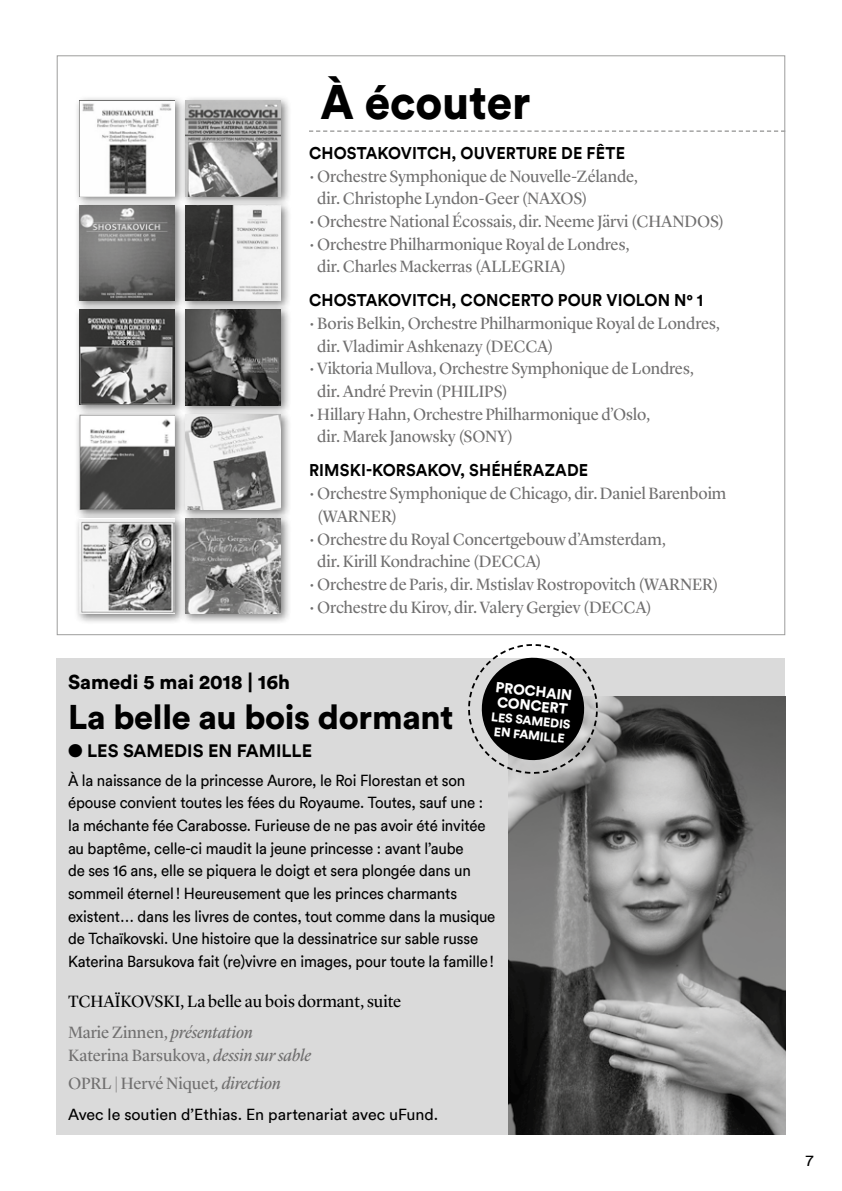
<style>
.page{position:relative;width:842px;height:1191px;background:#fff}
.page>*{position:absolute;margin:0;border:0;box-sizing:border-box;transform-origin:0 0}
.t1{font:900 48px "Circular Std";letter-spacing:-.005em;color:#000;scale:.95 1}
.t2{font:900 34px "Circular Std";letter-spacing:-.01em;color:#000}
.t3{font:900 20px "Circular Std";color:#000}
.t4{font:700 18px "Circular";color:#000}
.t5{font:17px/22.6px "Lyon Display";letter-spacing:-.005em;color:#706f6f}
.t6{font:700 17px "Circular";letter-spacing:.01em;color:#000;scale:.95 1}
.t7{font:17px/31.2px "Lyon Display";color:#000}
.t8{font:16px/22.6px "Circular";letter-spacing:-.01em;color:#000;scale:.94 1}
.t9{font:16px "Circular";letter-spacing:-.01em;color:#000}
.t10{font:900 14.4px/14.4px "Circular Std";color:#fff}
.t11{font:900 12.4px/14.4px "Circular Std";color:#fff;text-align:center}
.s1{color:#706f6f}
.s2{font-style:italic;color:#706f6f}
.s3{font-style:italic}
</style>
<div class="page">
<svg style="left:309px;top:130px;width:476px;height:2px"></svg>
<div style="left:57px;top:658px;width:728px;height:476px;background:#dadada"></div>
<div style="left:74px;top:304px;width:112px;height:112px;background:#000;opacity:.5"></div>
<img style="left:79px;top:311px;width:96px;height:93px">
<div style="left:74px;top:409px;width:112px;height:111px;background:#000;opacity:.5"></div>
<img style="left:79px;top:414px;width:96px;height:95px">
<div style="left:74px;top:200px;width:112px;height:111px;background:#000;opacity:.5"></div>
<img style="left:79px;top:207px;width:96px;height:93px">
<div style="left:74px;top:95px;width:112px;height:112px;background:#000;opacity:.5"></div>
<img style="left:79px;top:101px;width:96px;height:95px">
<div style="left:180px;top:304px;width:112px;height:112px;background:#000;opacity:.5"></div>
<img style="left:185px;top:311px;width:96px;height:94px">
<div style="left:180px;top:409px;width:112px;height:111px;background:#000;opacity:.5"></div>
<img style="left:185px;top:414px;width:96px;height:95px">
<div style="left:180px;top:200px;width:112px;height:111px;background:#000;opacity:.5"></div>
<img style="left:185px;top:207px;width:96px;height:93px">
<div style="left:180px;top:95px;width:112px;height:112px;background:#000;opacity:.5"></div>
<img style="left:185px;top:101px;width:96px;height:95px">
<div style="left:74px;top:513px;width:112px;height:112px;background:#000;opacity:.5"></div>
<div style="left:79px;top:518px;width:96px;height:96px;background:#fff"></div>
<img style="left:79px;top:519px;width:96px;height:94px">
<div style="left:180px;top:513px;width:112px;height:112px;background:#000;opacity:.5"></div>
<img style="left:185px;top:518px;width:96px;height:96px">
<img style="left:509px;top:696px;width:276px;height:438px">
<svg style="left:468px;top:644px;width:132px;height:132px"></svg>
<h1 class="t1" style="left:320px;top:70px;width:223px">À écouter</h1>
<p class="t6" style="left:309px;top:141px;width:334px">CHOSTAKOVITCH, OUVERTURE DE FÊTE</p>
<p class="t5" style="left:317px;top:163px;width:322px;text-indent:-8px">• Orchestre Symphonique de Nouvelle-Zélande, dir. Christophe Lyndon-Geer (NAXOS)</p>
<p class="t5" style="left:309px;top:208px;width:417px">• Orchestre National Écossais, dir. Neeme Järvi (CHANDOS)</p>
<p class="t5" style="left:317px;top:231px;width:314px;text-indent:-8px">• Orchestre Philharmonique Royal de Londres, dir. Charles Mackerras (ALLEGRIA)</p>
<p class="t6" style="left:309px;top:289px;width:416px">CHOSTAKOVITCH, CONCERTO POUR VIOLON N° 1</p>
<p class="t5" style="left:317px;top:311px;width:404px;text-indent:-8px">• Boris Belkin, Orchestre Philharmonique Royal de Londres, dir. Vladimir Ashkenazy (DECCA)</p>
<p class="t5" style="left:317px;top:356px;width:378px;text-indent:-8px">• Viktoria Mullova, Orchestre Symphonique de Londres, dir. André Previn (PHILIPS)</p>
<p class="t5" style="left:317px;top:401px;width:334px;text-indent:-8px">• Hillary Hahn, Orchestre Philharmonique d’Oslo, dir. Marek Janowsky (SONY)</p>
<p class="t6" style="left:309px;top:459px;width:295px">RIMSKI-KORSAKOV, SHÉHÉRAZADE</p>
<p class="t5" style="left:317px;top:481px;width:411px;text-indent:-8px">• Orchestre Symphonique de Chicago, dir. Daniel Barenboim (WARNER)</p>
<p class="t5" style="left:317px;top:526px;width:350px;text-indent:-8px">• Orchestre du Royal Concertgebouw d’Amsterdam, dir. Kirill Kondrachine (DECCA)</p>
<p class="t5" style="left:309px;top:571px;width:411px">• Orchestre de Paris, dir. Mstislav Rostropovitch (WARNER)</p>
<p class="t5" style="left:309px;top:594px;width:344px">• Orchestre du Kirov, dir. Valery Gergiev (DECCA)</p>
<p class="t3" style="left:68px;top:669px;width:224px">Samedi 5 mai 2018 | 16h</p>
<h2 class="t2" style="left:68px;top:694px;width:387px">La belle au bois dormant</h2>
<p class="t4" style="left:68px;top:738px;width:246px">● LES SAMEDIS EN FAMILLE</p>
<p class="t8" style="left:68px;top:768px;width:456px">À la naissance de la princesse Aurore, le Roi Florestan et son épouse convient toutes les fées du Royaume. Toutes, sauf une : la méchante fée Carabosse. Furieuse de ne pas avoir été invitée au baptême, celle-ci maudit la jeune princesse : avant l’aube<br>de ses 16 ans, elle se piquera le doigt et sera plongée dans un sommeil éternel! Heureusement que les princes charmants existent… dans les livres de contes, tout comme dans la musique de Tchaïkovski. Une histoire que la dessinatrice sur sable russe Katerina Barsukova fait (re)vivre en images, pour toute la famille!</p>
<p class="t7" style="left:68px;top:984px;width:335px">TCHAÏKOVSKI, La belle au bois dormant, suite<br><span class="s1">Marie Zinnen,</span> <span class="s2">présentation</span></p>
<p class="t5" style="left:68px;top:1039px;width:245px;line-height:28.4px">Katerina Barsukova, <span class="s3">dessin sur sable<br></span>OPRL |Hervé Niquet<span class="s3">, direction</span></p>
<p class="t9" style="left:68px;top:1103px;width:372px">Avec le soutien d’Ethias. En partenariat avec uFund.</p>
<p class="t10" style="left:497px;top:679px;width:78px;rotate:6deg">PROCHAIN<br>CONCERT</p>
<p class="t11" style="left:492px;top:709px;width:81px;rotate:6deg">LES SAMEDIS<br>EN FAMILLE</p>
<p class="t9" style="left:806px;top:1149px;width:9px">7</p>
</div>
